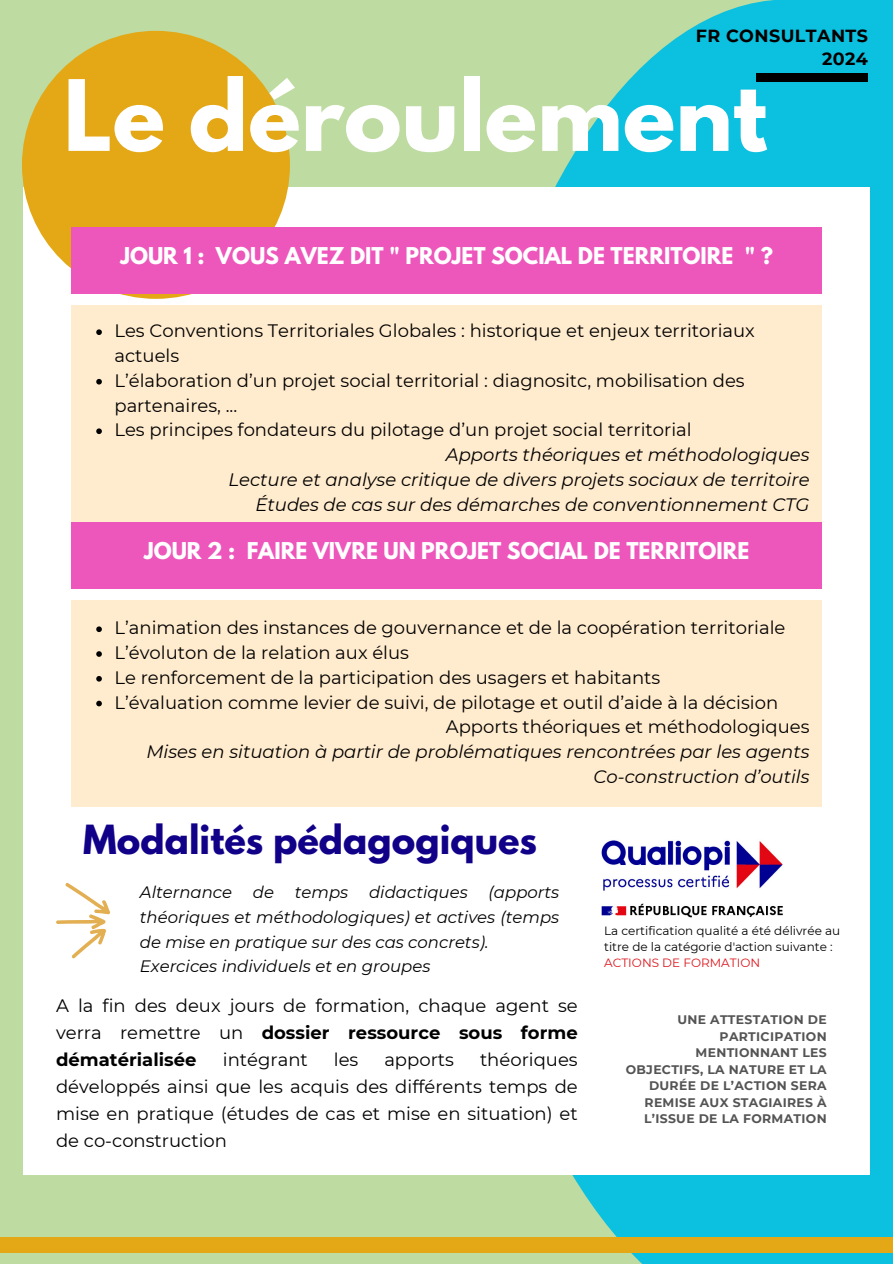
<style>
.page{position:relative;width:893px;height:1264px;background:#fff}
.page>*{position:absolute;margin:0;border:0;box-sizing:border-box;transform-origin:0 0}
.t1{font:700 87px "League Spartan";color:#fff}
.t2{font:700 35.55px "League Spartan";color:#110188}
.t3{font:700 20.55px "League Spartan";color:#fff}
.t4{font:18px/27px "Montserrat";color:#000}
.t5{font:italic 18px "Montserrat";color:#000}
.t6{font:700 17.55px/23.7px "Montserrat";letter-spacing:.025em;color:#000;text-align:right}
.t7{font:italic 16.5px/24.8px "Montserrat";color:#000}
.t8{font:700 12.45px/16.5px "Montserrat";letter-spacing:.025em;color:#545454;text-align:right}
.t9{font:12px/16px "Montserrat";color:#000}
.t10{font:12px "Montserrat";color:#dc171e}
.s1{font-weight:700}
</style>
<div class="page">
<div style="left:0;top:0;width:892px;height:1263px;background:#bedba1"></div>
<svg style="left:451px;top:0;width:441px;height:1263px;fill:#0cc0df"></svg>
<div style="left:24px;top:188px;width:845px;height:986px;background:#fff"></div>
<div style="left:22px;top:31px;width:268px;height:268px;background:#e4a816;border-radius:50%"></div>
<div style="left:756px;top:74px;width:111px;height:7px;background:#000"></div>
<div style="left:0;top:1237px;width:892px;height:15px;background:#e4a816"></div>
<div style="left:71px;top:227px;width:750px;height:66px;background:#ed56bb"></div>
<div style="left:71px;top:306px;width:750px;height:226px;background:#ffebcd"></div>
<svg style="left:96px;top:329px;width:6px;height:6px"></svg>
<svg style="left:96px;top:379px;width:6px;height:5px"></svg>
<svg style="left:96px;top:428px;width:6px;height:6px"></svg>
<div style="left:71px;top:522px;width:750px;height:66px;background:#ed56bb"></div>
<div style="left:71px;top:600px;width:750px;height:207px;background:#ffebcd"></div>
<svg style="left:96px;top:626px;width:6px;height:6px"></svg>
<svg style="left:96px;top:651px;width:6px;height:6px"></svg>
<svg style="left:96px;top:676px;width:6px;height:5px"></svg>
<svg style="left:96px;top:700px;width:6px;height:6px"></svg>
<img style="left:601px;top:840px;width:182px;height:78px">
<svg style="left:56px;top:883px;width:54px;height:75px"></svg>
<p class="t6" style="left:695px;top:23px;width:174px">FR CONSULTANTS<br>2024</p>
<h3 class="t1" style="left:63px;top:73px;width:705px">Le déroulement</h3>
<p class="t3" style="left:120px;top:246px;width:654px">JOUR 1 : VOUS AVEZ DIT " PROJET SOCIAL DE TERRITOIRE " ?</p>
<h1 class="t4" style="left:114px;top:318px;width:642px;line-height:24.8px">Les Conventions Territoriales Globales : historique et enjeux territoriaux actuels</h1>
<p class="t4" style="left:114px;top:368px;width:631px;line-height:24.8px">L’élaboration d’un projet social territorial : diagnositc, mobilisation des partenaires, ...</p>
<p class="t4" style="left:114px;top:416px;width:578px">Les principes fondateurs du pilotage d’un projet social territorial</p>
<p class="t5" style="left:446px;top:443px;width:365px">Apports théoriques et méthodologiques</p>
<p class="t5" style="left:228px;top:468px;width:582px">Lecture et analyse critique de divers projets sociaux de territoire</p>
<p class="t5" style="left:255px;top:493px;width:555px">Études de cas sur des démarches de conventionnement CTG</p>
<p class="t3" style="left:144px;top:540px;width:606px">JOUR 2 : FAIRE VIVRE UN PROJET SOCIAL DE TERRITOIRE</p>
<p class="t4" style="left:114px;top:614px;width:672px">L’animation des instances de gouvernance et de la coopération territoriale</p>
<p class="t4" style="left:114px;top:639px;width:296px">L’évoluton de la relation aux élus</p>
<p class="t4" style="left:114px;top:664px;width:547px">Le renforcement de la participation des usagers et habitants</p>
<p class="t4" style="left:114px;top:688px;width:665px">L’évaluation comme levier de suivi, de pilotage et outil d’aide à la décision</p>
<p class="t4" style="left:446px;top:713px;width:365px">Apports théoriques et méthodologiques</p>
<p class="t5" style="left:146px;top:740px;width:664px">Mises en situation à partir de problématiques rencontrées par les agents</p>
<p class="t5" style="left:593px;top:765px;width:217px">Co-construction d’outils</p>
<h4 class="t2" style="left:83px;top:821px;width:455px">Modalités pédagogiques</h4>
<p class="t7" style="left:140px;top:879px;width:94px">Alternance</p>
<p class="t7" style="left:253px;top:879px;width:23px">de</p>
<p class="t7" style="left:295px;top:879px;width:55px">temps</p>
<p class="t7" style="left:369px;top:879px;width:100px">didactiques</p>
<p class="t7" style="left:140px;top:879px;width:421px;text-indent:348px">(apports théoriques et méthodologiques) et actives (temps de mise en pratique sur des cas concrets).<br>Exercices individuels et en groupes</p>
<p class="t4" style="left:56px;top:991px;width:523px;text-align:justify">A la fin des deux jours de formation, chaque agent se verra remettre un <span class="s1">dossier ressource sous forme dématérialisée</span></p>
<p class="t4" style="left:56px;top:1045px;width:523px;text-align:justify;text-indent:424px">théoriques développés ainsi que les acquis des différents temps de mise en pratique (études de cas et mise en situation) et de co-construction</p>
<p class="t4" style="left:223px;top:1045px;width:86px">intégrant</p>
<p class="t4" style="left:334px;top:1045px;width:26px">les</p>
<p class="t4" style="left:384px;top:1045px;width:71px">apports</p>
<p class="t9" style="left:604px;top:922px;width:237px">La certification qualité a été délivrée au titre de la catégorie d'action suivante :</p>
<h2 class="t10" style="left:604px;top:954px;width:157px">ACTIONS DE FORMATION</h2>
<p class="t8" style="left:625px;top:1011px;width:202px">UNE ATTESTATION DE<br>PARTICIPATION<br>MENTIONNANT LES<br>OBJECTIFS, LA NATURE ET LA<br>DURÉE DE L’ACTION SERA<br>REMISE AUX STAGIAIRES À<br>L’ISSUE DE LA FORMATION</p>
</div>
